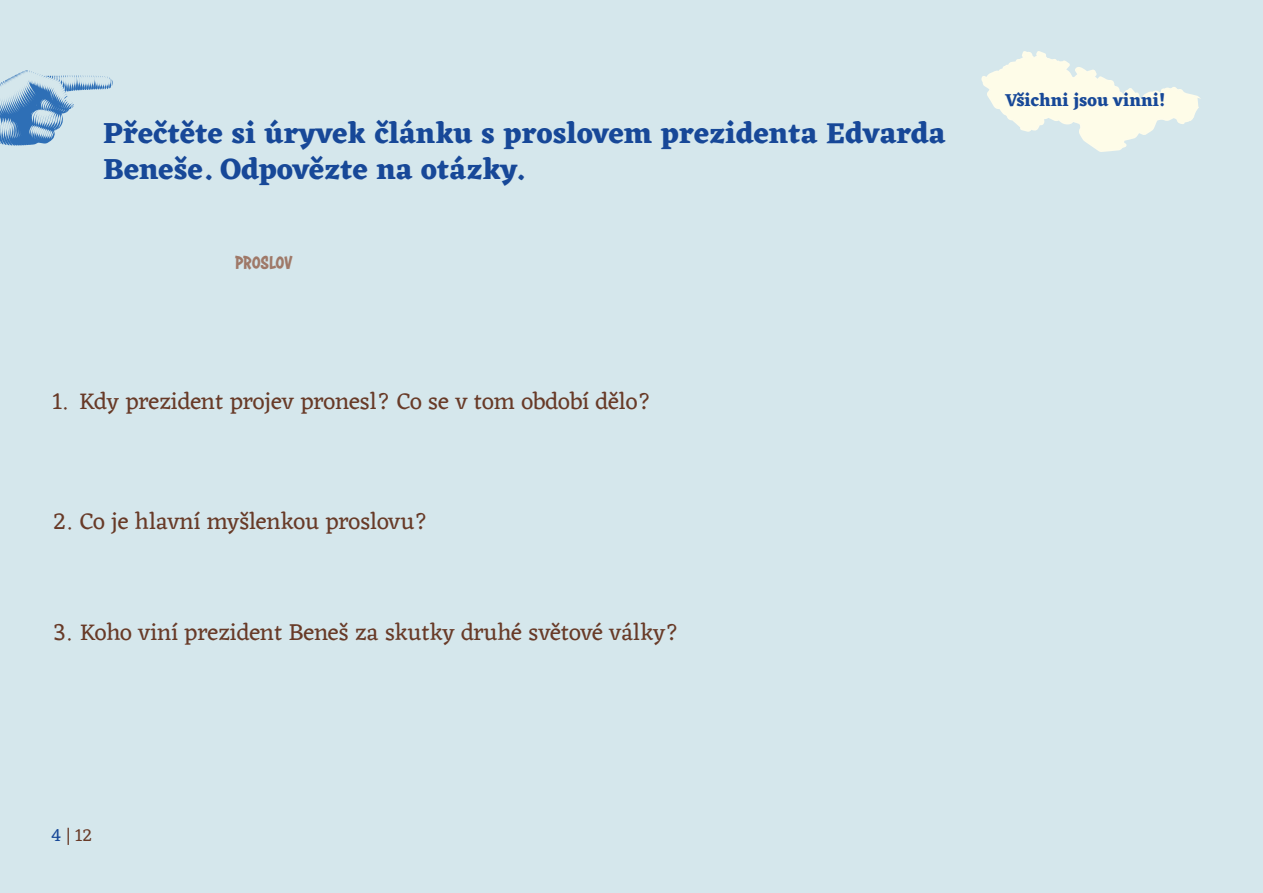
<style>
.page{position:relative;width:1263px;height:893px;background:#d5e7ec}
.page>*{position:absolute;margin:0;border:0;box-sizing:border-box;transform-origin:0 0}
.t1{font:700 30px/36px "Eczar";letter-spacing:.01em;color:#174898}
.t2{font:24px "Eczar";color:#683a27}
.t3{font:22.5px "Astounder Squared BB";letter-spacing:-.015em;color:#9f7968}
.t4{font:700 18px "Eczar";color:#174898}
.t5{font:18px "Eczar";color:#683a27}
.s1{color:#174898}
</style>
<div class="page">
<svg style="left:0;top:70px;width:113px;height:76px"></svg>
<svg style="left:981px;top:51px;width:220px;height:101px"></svg>
<p class="t1" style="left:103px;top:114px;width:844px">Přečtěte si úryvek článku s proslovem prezidenta Edvarda<br>Beneše. Odpovězte na otázky.</p>
<p class="t3" style="left:235px;top:249px;width:59px">PROSLOV</p>
<p class="t2" style="left:53px;top:385px;width:600px">1. Kdy prezident projev pronesl? Co se v tom období dělo?</p>
<p class="t2" style="left:53px;top:505px;width:376px">2. Co je hlavní myšlenkou proslovu?</p>
<p class="t2" style="left:53px;top:615px;width:627px">3. Koho viní prezident Beneš za skutky druhé světové války?</p>
<p class="t4" style="left:1005px;top:89px;width:162px">Všichni jsou vinni!</p>
<p class="t5" style="left:51px;top:823px;width:43px"><span class="s1">4</span>|12</p>
</div>
